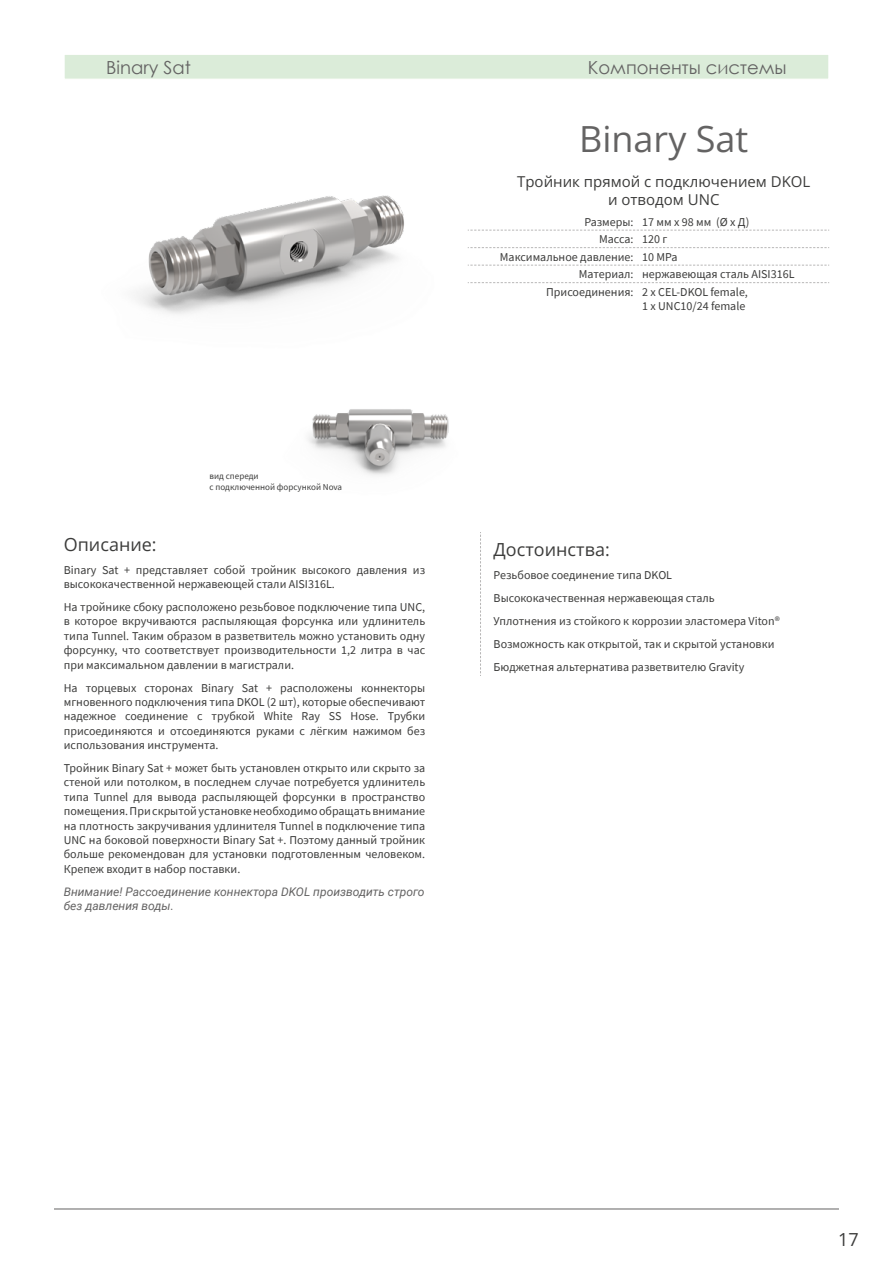
<style>
.page{position:relative;width:893px;height:1263px;background:#fff}
.page>*{position:absolute;margin:0;border:0;box-sizing:border-box;transform-origin:0 0}
.t1{font:36px "Open Sans";color:#646363}
.t2{font:18px "Century Gothic";color:#646363}
.t3{font:18px "Open Sans";color:#3c3c3b}
.t4{font:15px/18px "Open Sans";color:#3c3c3b;text-align:center}
.t5{font:12px/14.4px "Source Sans Pro";color:#3c3c3b;text-align:justify}
.t6{font:italic 12px/14.4px "Roboto";color:#646363}
.t7{font:9px/10.8px "Source Sans Pro";color:#3c3c3b}
</style>
<div class="page">
<div style="left:64px;top:54px;width:765px;height:26px;background:#dbecd9;border:1px solid #fff"></div>
<hr style="left:54px;top:1208px;width:785px;height:1px;background:#646363">
<svg style="left:498px;top:230px;width:331px;height:1px"></svg>
<svg style="left:498px;top:247px;width:331px;height:1px"></svg>
<svg style="left:498px;top:265px;width:331px;height:1px"></svg>
<svg style="left:498px;top:282px;width:331px;height:1px"></svg>
<img style="left:134px;top:195px;width:364px;height:119px">
<img style="left:308px;top:409px;width:141px;height:66px">
<svg style="left:480px;top:532px;width:1px;height:144px"></svg>
<h2 class="t2" style="left:106px;top:54px;width:86px">Binary Sat</h2>
<p class="t7" style="left:210px;top:471px;width:134px">вид спереди<br>с подключенной форсункой Nova</p>
<h2 class="t3" style="left:64px;top:532px;width:94px">Описание:</h2>
<p class="t5" style="left:64px;top:562px;width:363px">Binary Sat + представляет собой тройник высокого давления из высококачественной нержавеющей стали AISI316L.</p>
<p class="t5" style="left:64px;top:600px;width:363px">На тройнике сбоку расположено резьбовое подключение типа UNC, в которое вкручиваются распыляющая форсунка или удлинитель типа Tunnel. Таким образом в разветвитель можно установить одну форсунку, что соответствует производительности 1,2 литра в час при максимальном давлении в магистрали.</p>
<p class="t5" style="left:64px;top:680px;width:363px">На торцевых сторонах Binary Sat + расположены коннекторы мгновенного подключения типа DKOL (2 шт), которые обеспечивают надежное соединение с трубкой White Ray SS Hose. Трубки присоединяются и отсоединяются руками с лёгким нажимом без использования инструмента.</p>
<p class="t5" style="left:64px;top:761px;width:363px">Тройник Binary Sat + может быть установлен открыто или скрыто за стеной или потолком, в последнем случае потребуется удлинитель типа Tunnel для вывода распыляющей форсунки в пространство помещения. При скрытой установке необходимо обращать внимание на плотность закручивания удлинителя Tunnel в подключение типа UNC на боковой поверхности Binary Sat +. Поэтому данный тройник больше рекомендован для установки подготовленным человеком.<br>Крепеж входит в набор поставки.</p>
<p class="t6" style="left:64px;top:884px;width:362px">Внимание! Рассоединение коннектора DKOL производить строго без давления воды.</p>
<h2 class="t2" style="left:588px;top:54px;width:200px">Компоненты системы</h2>
<h1 class="t1" style="left:579px;top:114px;width:171px">Binary Sat</h1>
<p class="t4" style="left:517px;top:172px;width:295px">Тройник прямой с подключением DKOL и отводом UNC</p>
<p class="t5" style="left:584px;top:215px;width:166px">Размеры: 17 мм х 98 мм (Ø х Д)</p>
<p class="t5" style="left:599px;top:232px;width:70px">Масса: 120 г</p>
<p class="t5" style="left:500px;top:250px;width:179px">Максимальное давление: 10 MPa</p>
<p class="t5" style="left:579px;top:267px;width:217px">Материал: нержавеющая сталь AISI316L</p>
<p class="t5" style="left:546px;top:285px;width:203px">Присоединения: 2 x CEL-DKOL female,</p>
<p class="t5" style="left:642px;top:299px;width:105px">1 x UNC10/24 female</p>
<h2 class="t3" style="left:494px;top:537px;width:118px">Достоинства:</h2>
<p class="t5" style="left:494px;top:564px;width:288px;line-height:23px;text-align:left">Резьбовое соединение типа DKOL Высококачественная нержавеющая сталь Уплотнения из стойкого к коррозии эластомера Viton® Возможность как открытой, так и скрытой установки Бюджетная альтернатива разветвителю Gravity</p>
<h2 class="t3" style="left:838px;top:1227px;width:22px">17</h2>
</div>
